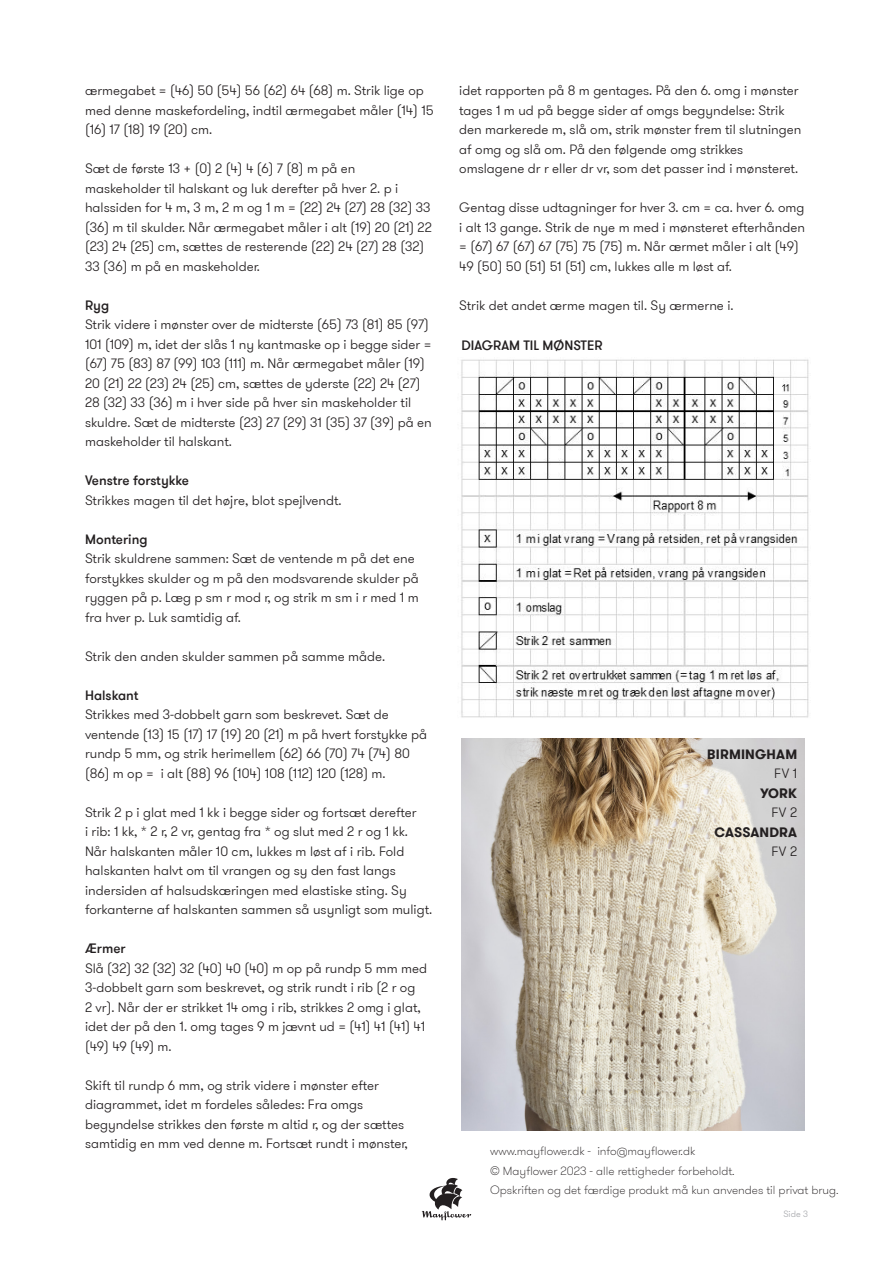
<style>
.page{position:relative;width:893px;height:1263px;background:#fff}
.page>*{position:absolute;margin:0;border:0;box-sizing:border-box;transform-origin:0 0}
.t1{font:300 13.5px/19.5px "GT Walsheim Pro";color:#231f20}
.t2{font:500 13.5px "GT Walsheim Pro";color:#231f20}
.t3{font:700 13.5px "GT Walsheim Pro";letter-spacing:.015em;color:#231f20}
.t4{font:100 12px "GT Walsheim Pro";color:#231f20}
.t5{font:300 9px "GT Walsheim Pro";color:#a8a9ad}
</style>
<div class="page">
<svg style="left:422px;top:1178px;width:49px;height:42px"></svg>
<img style="left:461px;top:359px;width:348px;height:359px">
<img style="left:461px;top:738px;width:343px;height:393px">
<p class="t1" style="left:85px;top:81px;width:350px">ærmegabet = (46) 50 (54) 56 (62) 64 (68) m. Strik lige op med denne maskefordeling, indtil ærmegabet måler (14) 15 (16) 17 (18) 19 (20) cm.</p>
<p class="t1" style="left:85px;top:159px;width:348px">Sæt de første 13 + (0) 2 (4) 4 (6) 7 (8) m på en maskeholder til halskant og luk derefter på hver 2. p i halssiden for 4 m, 3 m, 2 m og 1 m = (22) 24 (27) 28 (32) 33 (36) m til skulder. Når ærmegabet måler i alt (19) 20 (21) 22 (23) 24 (25) cm, sættes de resterende (22) 24 (27) 28 (32)<br>33 (36) m på en maskeholder.</p>
<p class="t2" style="left:85px;top:296px;width:26px">Ryg</p>
<p class="t1" style="left:85px;top:315px;width:348px">Strik videre i mønster over de midterste (65) 73 (81) 85 (97)<br>101 (109) m, idet der slås 1 ny kantmaske op i begge sider = (67) 75 (83) 87 (99) 103 (111) m. Når ærmegabet måler (19)<br>20 (21) 22 (23) 24 (25) cm, sættes de yderste (22) 24 (27)<br>28 (32) 33 (36) m i hver side på hver sin maskeholder til skuldre. Sæt de midterste (23) 27 (29) 31 (35) 37 (39) på en maskeholder til halskant.</p>
<p class="t2" style="left:85px;top:472px;width:106px">Venstre forstykke</p>
<p class="t1" style="left:85px;top:491px;width:258px">Strikkes magen til det højre, blot spejlvendt.</p>
<p class="t2" style="left:85px;top:530px;width:64px">Montering</p>
<p class="t1" style="left:85px;top:549px;width:335px">Strik skuldrene sammen: Sæt de ventende m på det ene forstykkes skulder og m på den modsvarende skulder på ryggen på p. Læg p sm r mod r, og strik m sm i r med 1 m fra hver p. Luk samtidig af.</p>
<p class="t1" style="left:85px;top:647px;width:302px">Strik den anden skulder sammen på samme måde.</p>
<p class="t2" style="left:85px;top:686px;width:55px">Halskant</p>
<p class="t1" style="left:85px;top:705px;width:344px">Strikkes med 3-dobbelt garn som beskrevet. Sæt de ventende (13) 15 (17) 17 (19) 20 (21) m på hvert forstykke på rundp 5 mm, og strik herimellem (62) 66 (70) 74 (74) 80 (86) m op = i alt (88) 96 (104) 108 (112) 120 (128) m.</p>
<p class="t1" style="left:85px;top:803px;width:349px">Strik 2 p i glat med 1 kk i begge sider og fortsæt derefter<br>i rib: 1 kk, * 2 r, 2 vr, gentag fra * og slut med 2 r og 1 kk.<br>Når halskanten måler 10 cm, lukkes m løst af i rib. Fold halskanten halvt om til vrangen og sy den fast langs indersiden af halsudskæringen med elastiske sting. Sy forkanterne af halskanten sammen så usynligt som muligt.</p>
<p class="t2" style="left:85px;top:940px;width:42px">Ærmer</p>
<p class="t1" style="left:85px;top:959px;width:344px">Slå (32) 32 (32) 32 (40) 40 (40) m op på rundp 5 mm med 3-dobbelt garn som beskrevet, og strik rundt i rib (2 r og<br>2 vr). Når der er strikket 14 omg i rib, strikkes 2 omg i glat, idet der på den 1. omg tages 9 m jævnt ud = (41) 41 (41) 41 (49) 49 (49) m.</p>
<p class="t1" style="left:85px;top:1076px;width:324px">Skift til rundp 6 mm, og strik videre i mønster efter diagrammet, idet m fordeles således: Fra omgs begyndelse strikkes den første m altid r, og der sættes samtidig en mm ved denne m. Fortsæt rundt i mønster,</p>
<p class="t1" style="left:459px;top:81px;width:344px">idet rapporten på 8 m gentages. På den 6. omg i mønster tages 1 m ud på begge sider af omgs begyndelse: Strik den markerede m, slå om, strik mønster frem til slutningen af omg og slå om. På den følgende omg strikkes omslagene dr r eller dr vr, som det passer ind i mønsteret.</p>
<p class="t1" style="left:459px;top:198px;width:347px">Gentag disse udtagninger for hver 3. cm = ca. hver 6. omg i alt 13 gange. Strik de nye m med i mønsteret efterhånden = (67) 67 (67) 67 (75) 75 (75) m. Når ærmet måler i alt (49)<br>49 (50) 50 (51) 51 (51) cm, lukkes alle m løst af.</p>
<p class="t1" style="left:459px;top:296px;width:276px">Strik det andet ærme magen til. Sy ærmerne i.</p>
<p class="t2" style="left:461px;top:337px;width:143px">DIAGRAM TIL MØNSTER</p>
<p class="t3" style="left:707px;top:745px;width:92px">BIRMINGHAM</p>
<p class="t1" style="left:774px;top:764px;width:24px">FV 1</p>
<p class="t3" style="left:760px;top:784px;width:38px">YORK</p>
<p class="t1" style="left:771px;top:803px;width:27px">FV 2</p>
<p class="t3" style="left:715px;top:823px;width:84px">CASSANDRA</p>
<p class="t1" style="left:771px;top:842px;width:27px">FV 2</p>
<p class="t4" style="left:490px;top:1144px;width:207px">www.mayflower.dk - info@mayflower.dk</p>
<p class="t4" style="left:490px;top:1163px;width:246px">© Mayflower 2023 - alle rettigheder forbeholdt.</p>
<p class="t4" style="left:490px;top:1183px;width:350px">Opskriften og det færdige produkt må kun anvendes til privat brug.</p>
<p class="t5" style="left:783px;top:1208px;width:26px">Side 3</p>
</div>
